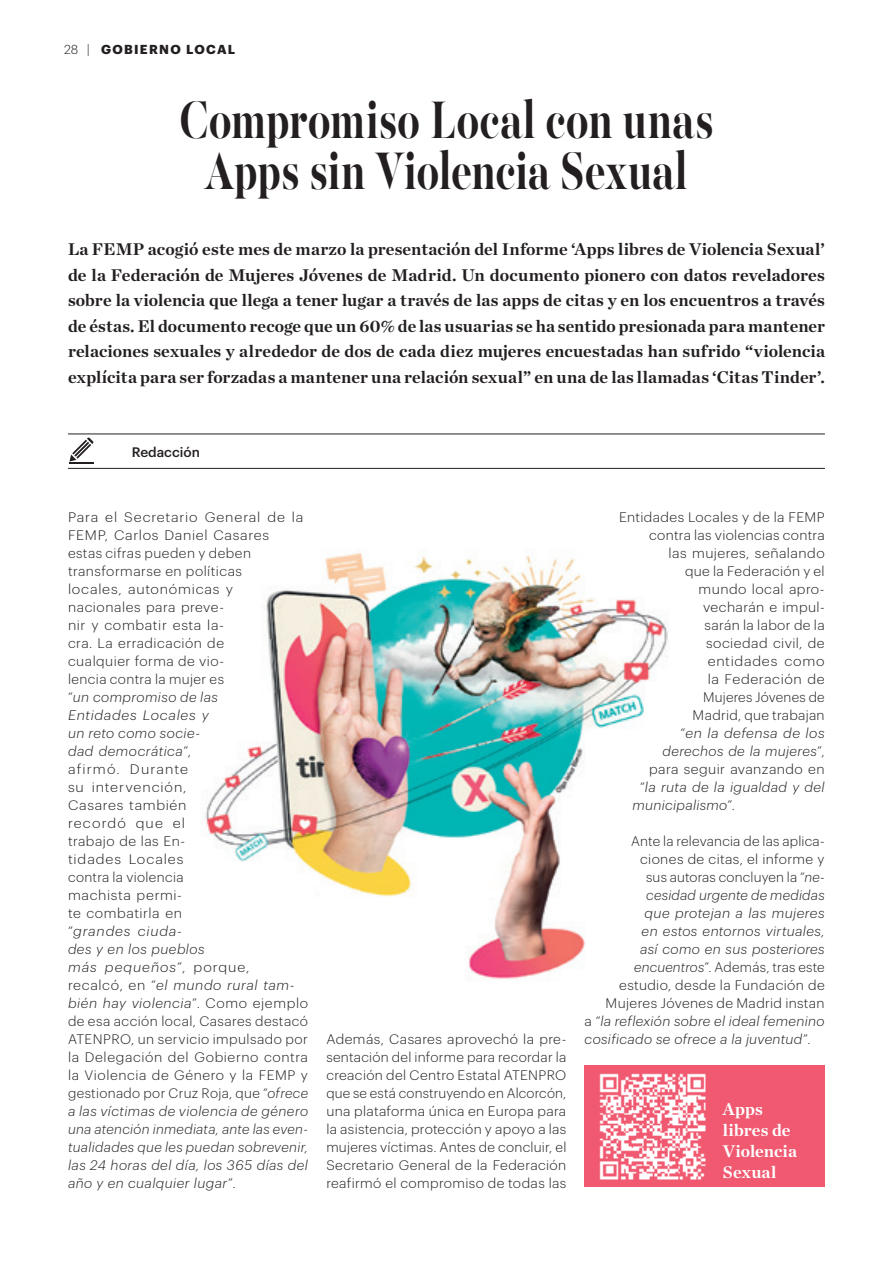
<style>
.page{position:relative;width:893px;height:1263px;background:#fff}
.page>*{position:absolute;margin:0;border:0;box-sizing:border-box;transform-origin:0 0}
.t1{font:700 58.8px/51px "Majesti Banner";color:#231f20;text-align:center;scale:.71 1}
.t2{font:700 17.25px/25.5px "Chronicle Deck";letter-spacing:.01em;color:#231f20;text-align:justify}
.t3{font:700 17.25px/21px "Chronicle Deck";letter-spacing:.005em;color:#fff}
.t4{font:300 13.5px/18px "Graphik";letter-spacing:.03em;color:#231f20;scale:1.06 1}
.t5{font:300 13.5px/18px "Graphik";letter-spacing:.03em;color:#231f20;text-align:justify;scale:1.04 1}
.t6{font:300 13.5px "Graphik";letter-spacing:.03em;color:#231f20}
.t7{font:italic 300 13.5px "Graphik";letter-spacing:.025em;color:#231f20}
.t8{font:italic 300 13.5px "Graphik";letter-spacing:.025em;color:#231f20;scale:1.04 1}
.t9{font:italic 300 13.5px "Graphik";letter-spacing:.025em;color:#231f20;scale:1.05 1}
.t10{font:300 13.5px "Graphik";letter-spacing:.03em;color:#231f20;scale:1.05 1}
.t11{font:300 13.5px "Graphik";letter-spacing:.055em;color:#231f20;scale:1.06 1}
.t12{font:500 13.5px "Graphik";color:#231f20}
.t13{font:700 12.75px "Graphik";color:#231f20}
.s1{font-weight:300}
.s2{font-style:italic}
.s3{font-style:normal}
</style>
<div class="page">
<hr style="left:68px;top:434px;width:757px;height:1px;background:#231f20">
<hr style="left:68px;top:468px;width:757px;height:1px;background:#231f20">
<svg style="left:70px;top:437px;width:24px;height:24px"></svg>
<hr style="left:70px;top:462px;width:24px;height:2px;background:#231f20">
<img style="left:205px;top:551px;width:464px;height:429px">
<div style="left:585px;top:1065px;width:240px;height:121px;background:#f05970"></div>
<img style="left:599px;top:1073px;width:107px;height:107px">
<p class="t13" style="left:64px;top:39px;width:48px"><span class="s1">28 |</span> GOBIERNO</p>
<p class="t13" style="left:186px;top:39px;width:11px">LOCAL</p>
<h1 class="t1" style="left:179px;top:99px;width:754px">Compromiso Local con unas<br>Apps sin Violencia Sexual</h1>
<p class="t2" style="left:68px;top:236px;width:758px">La FEMP acogió este mes de marzo la presentación del Informe ‘Apps libres de Violencia Sexual’ de la Federación de Mujeres Jóvenes de Madrid. Un documento pionero con datos reveladores sobre la violencia que llega a tener lugar a través de las apps de citas y en los encuentros a través de éstas. El documento recoge que un 60% de las usuarias se ha sentido presionada para mantener relaciones sexuales y alrededor de dos de cada diez mujeres encuestadas han sufrido “violencia explícita para ser forzadas a mantener una relación sexual” en una de las llamadas ‘Citas Tinder’.</p>
<p class="t12" style="left:132px;top:442px;width:70px">Redacción</p>
<p class="t4" style="left:68px;top:507px;width:228px">Para el Secretario General de la<br>FEMP, Carlos Daniel Casares<br>estas cifras pueden y deben transformarse en políticas<br>locales, autonómicas y nacionales para preve-<br>nir y combatir esta la-<br>cra. La erradicación de<br>cualquier forma de vio-<br>lencia contra la mujer es<br>“<span class="s2">un compromiso de las<br>Entidades Locales y<br>un reto como socie-<br>dad democrática</span>”,<br>afirmó. Durante<br>su intervención,<br>Casares también<br>recordó que el<br>trabajo de las En-<br>tidades Locales<br>contra la violencia<br>machista permi-<br>te combatirla en<br>“<span class="s2">grandes ciuda-<br>des y en los pueblos<br>más pequeños</span>”, porque,<br>recalcó, en “<span class="s2">el mundo rural tam&shy;bién hay violencia</span>”. Como ejemplo de esa acción local, Casares destacó<br>ATENPRO, un servicio impulsado por la Delegación del Gobierno contra la Violencia de Género y la FEMP y gestionado por Cruz Roja, que “<span class="s2">ofrece a las víctimas de violencia de género una atención inmediata, ante las even&shy;tualidades que les puedan sobrevenir, las 24 horas del día, los 365 días del año y en cualquier lugar</span>”.</p>
<p class="t5" style="left:326px;top:1029px;width:232px">Además, Casares aprovechó la pre&shy;sentación del informe para recordar la creación del Centro Estatal ATENPRO que se está construyendo en Alcorcón, una plataforma única en Europa para la asistencia, protección y apoyo a las mujeres víctimas. Antes de concluir, el Secretario General de la Federación reafirmó el compromiso de todas las</p>
<p class="t6" style="left:619px;top:507px;width:207px">Entidades Locales y de la FEMP</p>
<p class="t6" style="left:649px;top:525px;width:177px">contra las violencias contra</p>
<p class="t10" style="left:669px;top:543px;width:150px">las mujeres, señalando</p>
<p class="t6" style="left:685px;top:561px;width:141px">que la Federación y el</p>
<p class="t5" style="left:699px;top:579px;width:123px">mundo local apro-</p>
<p class="t5" style="left:703px;top:597px;width:118px">vecharán e impul-</p>
<p class="t6" style="left:705px;top:615px;width:122px">sarán la labor de la</p>
<p class="t5" style="left:706px;top:633px;width:115px">sociedad civil, de</p>
<p class="t11" style="left:708px;top:651px;width:112px">entidades como</p>
<p class="t4" style="left:708px;top:669px;width:112px">la Federación de</p>
<p class="t6" style="left:703px;top:687px;width:123px">Mujeres Jóvenes de</p>
<p class="t6" style="left:693px;top:705px;width:133px">Madrid, que trabajan</p>
<p class="t9" style="left:681px;top:723px;width:139px"><span class="s3">“</span>en la defensa de los</p>
<p class="t7" style="left:663px;top:741px;width:164px">derechos de la mujeres<span class="s3">”,</span></p>
<p class="t5" style="left:649px;top:759px;width:170px">para seguir avanzando en</p>
<p class="t8" style="left:640px;top:777px;width:179px"><span class="s3">“</span>la ruta de la igualdad y del</p>
<p class="t7" style="left:633px;top:795px;width:104px">municipalismo<span class="s3">”.</span></p>
<p class="t6" style="left:631px;top:831px;width:195px">Ante la relevancia de las aplica-</p>
<p class="t6" style="left:640px;top:849px;width:186px">ciones de citas, el informe y</p>
<p class="t6" style="left:646px;top:867px;width:180px">sus autoras concluyen la “<span class="s2">ne-</span></p>
<p class="t7" style="left:646px;top:885px;width:180px">cesidad urgente de medidas</p>
<p class="t9" style="left:645px;top:903px;width:173px">que protejan a las mujeres</p>
<p class="t8" style="left:642px;top:921px;width:177px">en estos entornos virtuales,</p>
<p class="t7" style="left:640px;top:939px;width:186px">así como en sus posteriores</p>
<p class="t6" style="left:634px;top:957px;width:192px"><span class="s2">encuentros</span>”. Además, tras este</p>
<p class="t6" style="left:619px;top:975px;width:207px">estudio, desde la Fundación de</p>
<p class="t6" style="left:606px;top:993px;width:221px">Mujeres Jóvenes de Madrid instan</p>
<p class="t7" style="left:585px;top:1011px;width:241px"><span class="s3">a “</span>la reflexión sobre el ideal femenino</p>
<p class="t7" style="left:585px;top:1029px;width:227px">cosificado se ofrece a la juventud<span class="s3">”.</span></p>
<p class="t3" style="left:723px;top:1097px;width:76px">Apps libres de<br>Violencia<br>Sexual</p>
</div>
